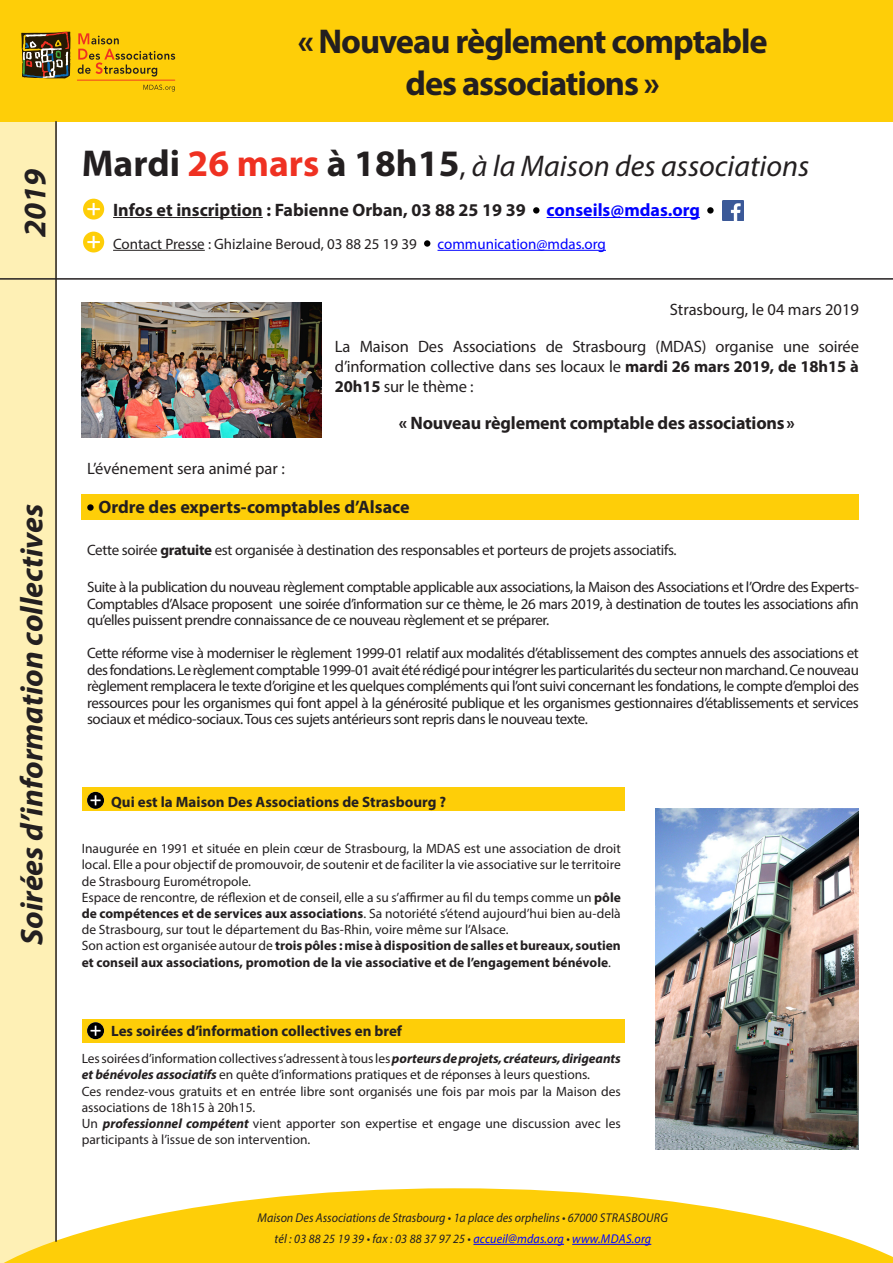
<style>
.page{position:relative;width:893px;height:1263px;background:#fff}
.page>*{position:absolute;margin:0;border:0;box-sizing:border-box;transform-origin:0 0}
.t1{font:700 34.5px "Myriad Pro";letter-spacing:-.03em;color:#231f20}
.t2{font:italic 700 31.5px "Myriad Pro";color:#231f20}
.t3{font:italic 30px "Myriad Pro";color:#231f20}
.t4{font:700 18px "Myriad Pro";color:#231f20}
.t5{font:16.5px/19.8px "Myriad Pro";letter-spacing:-.01em;color:#231f20;text-align:justify}
.t6{font:15px/16.5px "Myriad Pro";letter-spacing:-.02em;color:#231f20;text-align:justify}
.t7{font:700 15px "Myriad Pro";color:#231f20}
.t8{font:15px "Myriad Pro";color:#231f20}
.t9{font:13.5px/16.2px "Myriad Pro";color:#231f20}
.t10{font:700 13.5px/16.2px "Myriad Pro";color:#231f20}
.t11{font:italic 12.75px "Myriad Pro";color:#231f20;scale:.95 1}
.s1{font-weight:700;font-style:normal;font-size:37.5px}
.s2{font-weight:700;font-style:normal;font-size:37.5px;color:#ef3122}
.s3{font-style:normal}
.s4{color:#00f}
.s5{font-weight:700}
.s6{font-weight:400}
.s7{font-weight:700;font-style:italic}
</style>
<div class="page">
<div style="left:0;top:121px;width:57px;height:1142px;background:#fef0b5"></div>
<div style="left:82px;top:1019px;width:543px;height:23px;background:#fece08"></div>
<div style="left:82px;top:787px;width:543px;height:24px;background:#fece08"></div>
<svg style="left:4px;top:1188px;width:889px;height:75px;fill:#fece08"></svg>
<div style="left:0;top:0;width:893px;height:121px;background:#fece08"></div>
<hr style="left:113px;top:250px;width:92px;height:1px;background:#231f20">
<hr style="left:437px;top:250px;width:169px;height:1px;background:#00f">
<div style="left:424px;top:240px;width:6px;height:7px;background:#000;border-radius:50%"></div>
<svg style="left:21px;top:32px;width:49px;height:47px"></svg>
<svg style="left:78px;top:33px;width:97px;height:44px"></svg>
<svg style="left:143px;top:85px;width:32px;height:6px"></svg>
<hr style="left:77px;top:80px;width:98px;height:1px;background:#ef3122">
<hr style="left:113px;top:217px;width:150px;height:1px;background:#231f20">
<hr style="left:547px;top:217px;width:153px;height:1px;background:#00f">
<div style="left:533px;top:207px;width:6px;height:7px;background:#000;border-radius:50%"></div>
<svg style="left:707px;top:207px;width:7px;height:7px"></svg>
<hr style="left:473px;top:1244px;width:91px;height:1px;background:#00f">
<hr style="left:572px;top:1244px;width:79px;height:1px;background:#00f">
<hr style="left:55px;top:121px;width:2px;height:1121px;background:#231f20">
<hr style="left:0;top:278px;width:893px;height:2px;background:#231f20">
<img style="left:656px;top:809px;width:203px;height:341px">
<svg style="left:83px;top:199px;width:21px;height:21px"></svg>
<svg style="left:83px;top:232px;width:21px;height:20px"></svg>
<svg style="left:87px;top:792px;width:17px;height:17px"></svg>
<svg style="left:87px;top:1022px;width:17px;height:17px"></svg>
<img style="left:722px;top:201px;width:21px;height:20px">
<div style="left:82px;top:494px;width:777px;height:25px;background:#fece08"></div>
<svg style="left:87px;top:504px;width:7px;height:7px"></svg>
<img style="left:82px;top:303px;width:239px;height:134px">
<p class="t2" style="left:14px;top:237px;width:70px;rotate:-90deg">2019</p>
<p class="t2" style="left:11px;top:945px;width:443px;rotate:-90deg">Soirées d’information collectives</p>
<p class="t1" style="left:298px;top:19px;width:472px">« Nouveau règlement comptable</p>
<p class="t1" style="left:405px;top:61px;width:256px">des associations »</p>
<p class="t3" style="left:82px;top:148px;width:729px"><span class="s1">Mardi</span> <span class="s2">26 mars</span> <span class="s1">à 18h15</span><span class="s3">,</span> à la Maison des associations</p>
<p class="t4" style="left:113px;top:198px;width:588px">Infos et inscription : Fabienne Orban, 03 88 25 19 39 <span class="s4">conseils@mdas.org</span></p>
<p class="t8" style="left:113px;top:234px;width:494px">Contact Presse : Ghizlaine Beroud, 03 88 25 19 39 <span class="s4">communication@mdas.org</span></p>
<p class="t5" style="left:670px;top:300px;width:191px">Strasbourg, le 04 mars 2019</p>
<p class="t5" style="left:335px;top:337px;width:526px">La Maison Des Associations de Strasbourg (MDAS) organise une soirée d’information collective dans ses locaux le <span class="s5">mardi 26 mars 2019, de 18h15 à 20h15</span> sur le thème :</p>
<p class="t4" style="left:399px;top:411px;width:398px">« Nouveau règlement comptable des associations»</p>
<p class="t5" style="left:87px;top:459px;width:199px">L’événement sera animé par :</p>
<p class="t4" style="left:98px;top:495px;width:313px">Ordre des experts-comptables d’Alsace</p>
<p class="t6" style="left:87px;top:541px;width:591px">Cette soirée <span class="s5">gratuite</span> est organisée à destination des responsables et porteurs de projets associatifs.</p>
<p class="t6" style="left:87px;top:579px;width:773px">Suite à la publication du nouveau règlement comptable applicable aux associations, la Maison des Associations et l’Ordre des Experts-Comptables d’Alsace proposent une soirée d’information sur ce thème, le 26 mars 2019, à destination de toutes les associations afin qu’elles puissent prendre connaissance de ce nouveau règlement et se préparer.</p>
<p class="t6" style="left:87px;top:645px;width:773px">Cette réforme vise à moderniser le règlement 1999-01 relatif aux modalités d’établissement des comptes annuels des associations et des fondations. Le règlement comptable 1999-01 avait été rédigé pour intégrer les particularités du secteur non marchand. Ce nouveau règlement remplacera le texte d’origine et les quelques compléments qui l’ont suivi concernant les fondations, le compte d’emploi des ressources pour les organismes qui font appel à la générosité publique et les organismes gestionnaires d’établissements et services sociaux et médico-sociaux. Tous ces sujets antérieurs sont repris dans le nouveau texte.</p>
<p class="t7" style="left:111px;top:792px;width:337px">Qui est la Maison Des Associations de Strasbourg ?</p>
<p class="t9" style="left:82px;top:840px;width:541px;text-align:justify">Inaugurée en 1991 et située en plein cœur de Strasbourg, la MDAS est une association de droit local. Elle a pour objectif de promouvoir, de soutenir et de faciliter la vie associative sur le territoire de Strasbourg Eurométropole.</p>
<p class="t9" style="left:82px;top:889px;width:541px;text-align:justify">Espace de rencontre, de réflexion et de conseil, elle a su s’affirmer au fil du temps comme un <span class="s5">pôle de compétences et de services aux associations</span>. Sa notoriété s’étend aujourd’hui bien au-delà de Strasbourg, sur tout le département du Bas-Rhin, voire même sur l’Alsace.</p>
<p class="t10" style="left:82px;top:937px;width:541px"><span class="s6">Son action est organisée autour de</span> trois pôles : mise à disposition de salles et bureaux, soutien et conseil aux associations, promotion de la vie associative et de l’engagement bénévole<span class="s6">.</span></p>
<p class="t7" style="left:111px;top:1021px;width:292px">Les soirées d’information collectives en bref</p>
<p class="t9" style="left:82px;top:1050px;width:541px">Les soirées d’information collectives s’adressent à tous les <span class="s7">porteurs de projets, créateurs, dirigeants et bénévoles associatifs</span> en quête d’informations pratiques et de réponses à leurs questions.</p>
<p class="t9" style="left:82px;top:1083px;width:541px">Ces rendez-vous gratuits et en entrée libre sont organisés une fois par mois par la Maison des associations de 18h15 à 20h15.</p>
<p class="t9" style="left:82px;top:1115px;width:541px">Un <span class="s7">professionnel compétent</span> vient apporter son expertise et engage une discussion avec les participants à l’issue de son intervention.</p>
<p class="t11" style="left:258px;top:1210px;width:434px">Maison Des Associations de Strasbourg • 1a place des orphelins • 67000 STRASBOURG</p>
<p class="t11" style="left:275px;top:1231px;width:398px">tél : 03 88 25 19 39 • fax : 03 88 37 97 25 • <span class="s4">accueil@mdas.org</span> • <span class="s4">www.MDAS.org</span></p>
</div>
